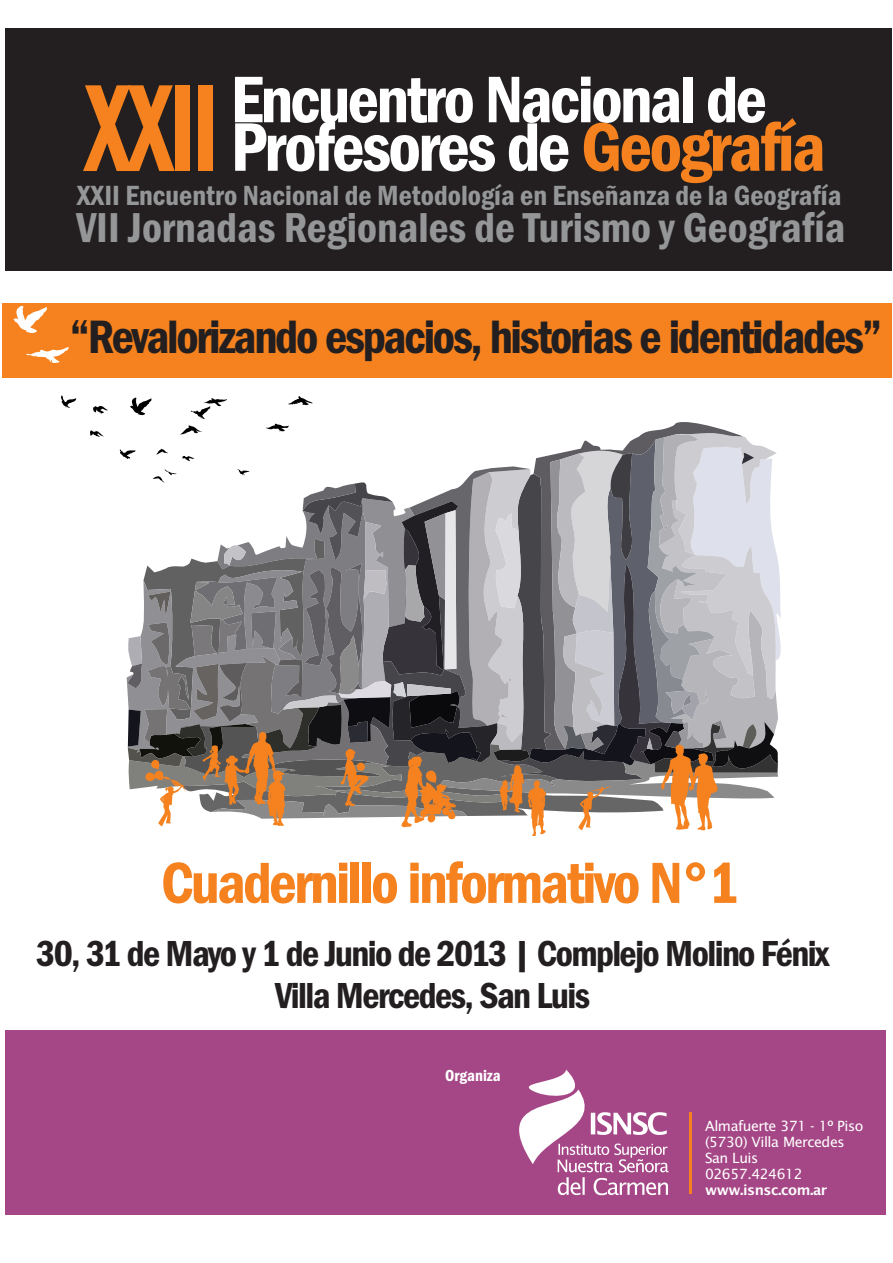
<style>
.page{position:relative;width:893px;height:1263px;background:#fff}
.page>*{position:absolute;margin:0;border:0;box-sizing:border-box;transform-origin:0 0}
.t1{font:600 condensed 128.4px "Franklin Gothic";color:#f5821f;scale:.76 1}
.t2{font:600 condensed 71.1px "Franklin Gothic";letter-spacing:-.04em;color:#fff}
.t3{font:600 condensed 68.1px "Franklin Gothic";letter-spacing:-.04em;color:#fff}
.t4{font:600 condensed 60px "Franklin Gothic";letter-spacing:-.045em;color:#f5821f}
.t5{font:600 condensed 48.6px "Franklin Gothic";letter-spacing:-.045em;color:#231f20}
.t6{font:600 condensed 43.35px "Franklin Gothic";color:#949698}
.t7{font:600 condensed 37.5px/42.5px "Franklin Gothic";letter-spacing:-.045em;color:#231f20;text-align:center}
.t8{font:600 condensed 28.8px "Franklin Gothic";color:#949698}
.t9{font:600 condensed 16.5px "Franklin Gothic";color:#fff}
.t10{font:14.1px/16px "Lucida Sans";letter-spacing:-.03em;color:#fff}
.t11{font:600 14.1px "Lucida Sans";letter-spacing:-.03em;color:#fff}
.s1{color:#f5821f}
</style>
<div class="page">
<div style="left:2px;top:303px;width:890px;height:75px;background:#f5821f"></div>
<div style="left:5px;top:1031px;width:881px;height:184px;background:#a54786"></div>
<div style="left:5px;top:29px;width:887px;height:242px;background:#231f20"></div>
<svg style="left:61px;top:395px;width:15px;height:13px"></svg>
<svg style="left:93px;top:406px;width:15px;height:7px"></svg>
<svg style="left:26px;top:347px;width:43px;height:16px"></svg>
<svg style="left:120px;top:396px;width:661px;height:440px"></svg>
<svg style="left:90px;top:430px;width:14px;height:7px"></svg>
<svg style="left:13px;top:305px;width:34px;height:28px"></svg>
<svg style="left:519px;top:1069px;width:150px;height:126px"></svg>
<hr style="left:689px;top:1112px;width:2px;height:82px;background:#f5821f">
<h3 class="t3" style="left:231px;top:75px;width:538px">Encuentro Nacional de</h3>
<h1 class="t1" style="left:84px;top:81px;width:178px">XXII</h1>
<h2 class="t2" style="left:231px;top:121px;width:597px">Profesores de <span class="s1">Geografía</span></h2>
<p class="t8" style="left:77px;top:184px;width:766px">XXII Encuentro Nacional de Metodología en Enseñanza de la Geografía</p>
<p class="t6" style="left:76px;top:211px;width:770px">VII Jornadas Regionales de Turismo y Geografía</p>
<p class="t5" style="left:70px;top:319px;width:814px">“Revalorizando espacios, historias e identidades”</p>
<h3 class="t4" style="left:161px;top:861px;width:579px">Cuadernillo informativo N°1</h3>
<p class="t7" style="left:36px;top:935px;width:794px">30, 31 de Mayo y 1 de Junio de 2013 | Complejo Molino Fénix<br>Villa Mercedes, San Luis</p>
<p class="t9" style="left:445px;top:1069px;width:57px">Organiza</p>
<p class="t10" style="left:705px;top:1119px;width:160px">Almafuerte 371 - 1º Piso (5730) Villa Mercedes<br>San Luis<br>02657.424612</p>
<p class="t11" style="left:705px;top:1184px;width:124px">www.isnsc.com.ar</p>
</div>
